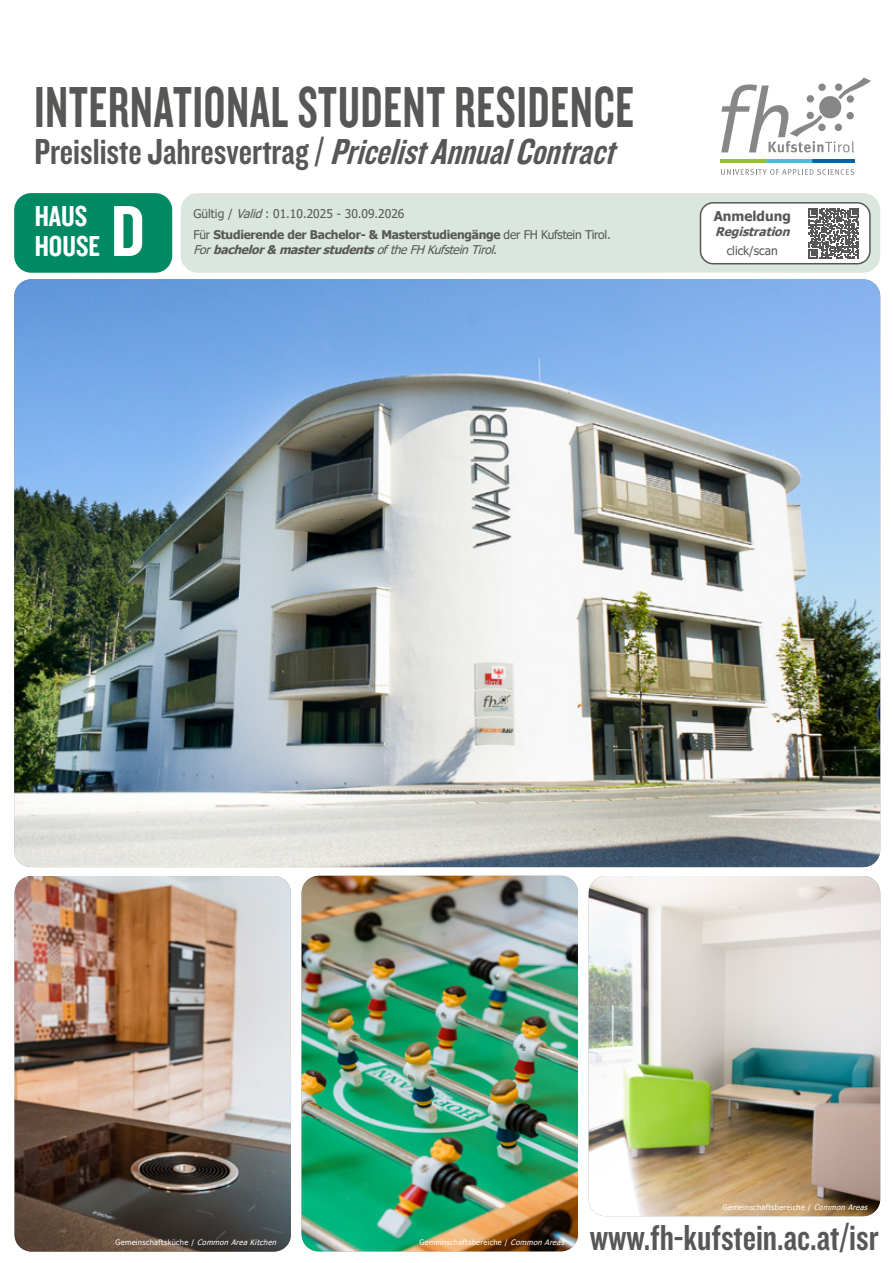
<style>
.page{position:relative;width:893px;height:1263px;background:#fff}
.page>*{position:absolute;margin:0;border:0;box-sizing:border-box;transform-origin:0 0}
.t1{font:75px "Knockout HTF49 Liteweight";color:#fff}
.t2{font:60px "Knockout HTF49 Liteweight";letter-spacing:.02em;color:#575756;scale:.8 1}
.t3{font:37.5px "Knockout HTF49 Liteweight";color:#575756}
.t4{font:30px/30px "Knockout HTF49 Liteweight";color:#fff}
.t5{font:700 13.5px "Tahoma";color:#575756}
.t6{font:12px/21px "Tahoma";color:#575756}
.t7{font:italic 12px "Tahoma";color:#575756}
.t8{font:italic 700 12px "Tahoma";color:#575756}
.t9{font:7.5px "Tahoma";letter-spacing:.04em;color:#fff}
.s1{font-style:italic}
.s2{font-weight:700}
</style>
<div class="page">
<img style="left:589px;top:876px;width:291px;height:340px">
<svg style="left:721px;top:169px;width:133px;height:6px"></svg>
<svg style="left:721px;top:78px;width:150px;height:74px"></svg>
<img style="left:721px;top:159px;width:134px;height:3px">
<img style="left:14px;top:279px;width:866px;height:588px">
<img style="left:15px;top:876px;width:276px;height:375px">
<img style="left:302px;top:876px;width:276px;height:375px">
<div style="left:14px;top:193px;width:158px;height:80px;background:#008a63;border-radius:17px"></div>
<div style="left:181px;top:193px;width:699px;height:80px;background:#dbe6de;border-radius:17px"></div>
<div style="left:700px;top:203px;width:170px;height:61px;background:#fff;border-radius:13px"></div>
<div style="left:700px;top:202px;width:171px;height:62px;border:2px solid #575756;border-radius:13px"></div>
<svg style="left:808px;top:208px;width:51px;height:51px"></svg>
<h2 class="t2" style="left:34px;top:76px;width:751px">INTERNATIONAL STUDENT RESIDENCE</h2>
<h3 class="t3" style="left:34px;top:132px;width:591px">Preisliste Jahresvertrag / <span class="s1">PricelistAnnualContract</span></h3>
<h3 class="t4" style="left:35px;top:202px;width:67px">HAUS<br>HOUSE</h3>
<h1 class="t1" style="left:111px;top:193px;width:35px">D</h1>
<p class="t6" style="left:193px;top:204px;width:419px">Gültig / <span class="s1">Valid</span>: 01.10.2025 - 30.09.2026<br>Für <span class="s2">Studierende der Bachelor- &amp; Masterstudiengänge</span> der FH Kufstein Tirol.</p>
<p class="t7" style="left:193px;top:242px;width:310px">For<span class="s2">bachelor&amp;masterstudents</span>oftheFHKufsteinTirol.</p>
<p class="t5" style="left:714px;top:207px;width:79px">Anmeldung</p>
<p class="t8" style="left:715px;top:223px;width:81px">Registration</p>
<p class="t6" style="left:727px;top:241px;width:53px">click/scan</p>
<p class="t9" style="left:723px;top:1202px;width:149px">Gemeinschaftsbereiche / <span class="s1">CommonAreas</span></p>
<p class="t9" style="left:116px;top:1237px;width:165px">Gemeinschaftsküche / <span class="s1">CommonAreaKitchen</span></p>
<p class="t9" style="left:420px;top:1237px;width:149px">Gemeinschaftsbereiche / <span class="s1">CommonAreas</span></p>
<h3 class="t3" style="left:590px;top:1218px;width:291px">www.fh-kufstein.ac.at/isr</h3>
</div>
